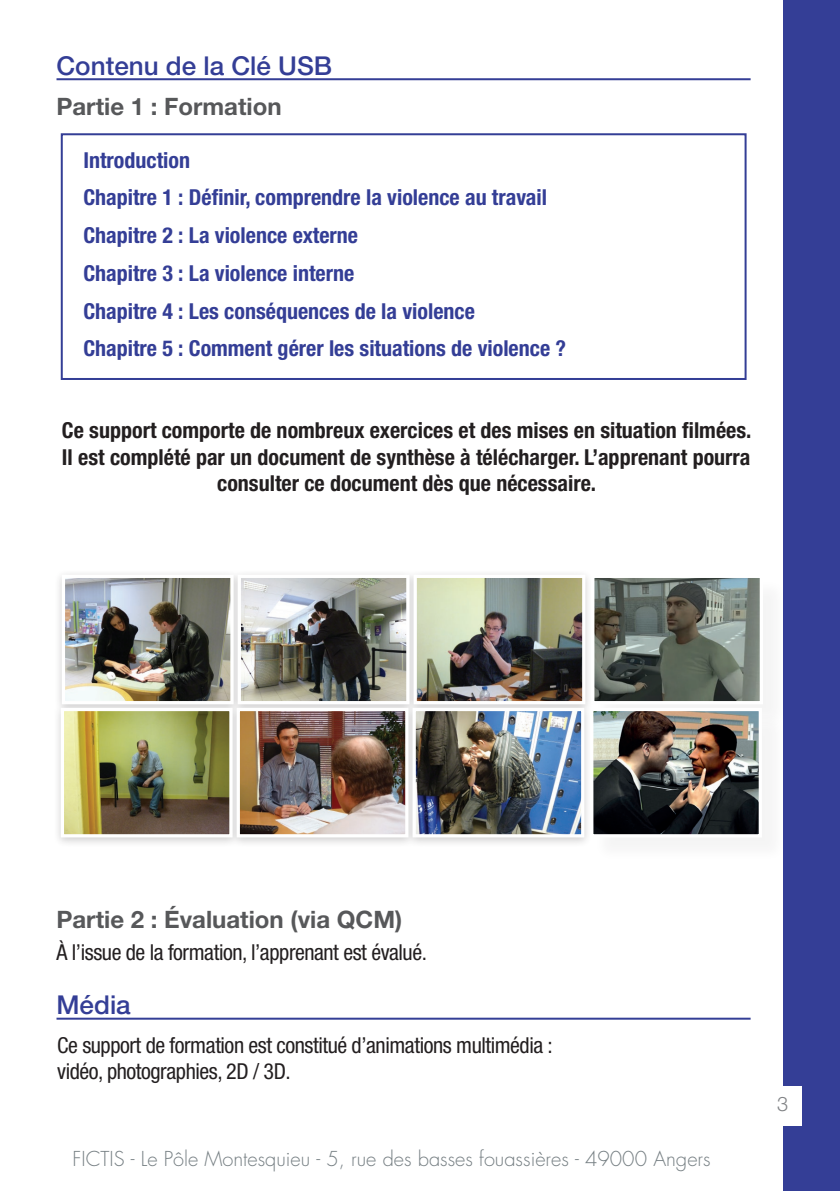
<style>
.page{position:relative;width:840px;height:1191px;background:#fff}
.page>*{position:absolute;margin:0;border:0;box-sizing:border-box;transform-origin:0 0}
.t1{font:500 26px "Helvetica Neue";color:#343e96}
.t2{font:700 24px "Helvetica Neue LT Std";color:#57585a}
.t3{font:700 condensed 22px/37.8px "Helvetica Neue";color:#343e96}
.t4{font:700 condensed 22px/26.4px "Helvetica Neue";color:#231f20;text-align:center}
.t5{font:condensed 22px/26.4px "Helvetica Neue";letter-spacing:-.02em;color:#231f20}
.t6{font:300 20px "Futura";color:#767f83}
.t7{font:300 20px "Helvetica Neue LT Std";color:#808285}
</style>
<div class="page">
<div style="left:782px;top:0;width:57px;height:1191px;background:#343e96"></div>
<div style="left:764px;top:1086px;width:37px;height:39px;background:#fff"></div>
<div style="left:61px;top:133px;width:685px;height:247px;background:#fff;border:2px solid #343e96"></div>
<hr style="left:56px;top:78px;width:694px;height:2px;background:#343e96">
<hr style="left:56px;top:1017px;width:694px;height:2px;background:#343e96">
<div style="left:53px;top:569px;width:540px;height:278px;background:#231f20;opacity:.22"></div>
<img style="left:417px;top:579px;width:164px;height:121px">
<div style="left:413px;top:575px;width:172px;height:129px;border:3px solid #fff"></div>
<img style="left:241px;top:579px;width:164px;height:121px">
<div style="left:237px;top:575px;width:172px;height:129px;border:3px solid #fff"></div>
<img style="left:66px;top:579px;width:163px;height:121px">
<div style="left:62px;top:575px;width:171px;height:129px;border:3px solid #fff"></div>
<img style="left:416px;top:712px;width:164px;height:121px">
<div style="left:412px;top:708px;width:172px;height:129px;border:3px solid #fff"></div>
<img style="left:240px;top:712px;width:164px;height:121px">
<div style="left:236px;top:708px;width:172px;height:129px;border:3px solid #fff"></div>
<img style="left:65px;top:712px;width:163px;height:121px">
<div style="left:61px;top:708px;width:171px;height:129px;border:3px solid #fff"></div>
<div style="left:594px;top:578px;width:193px;height:151px;background:#231f20;opacity:.05"></div>
<img style="left:595px;top:579px;width:163px;height:121px">
<div style="left:591px;top:575px;width:171px;height:129px;border:3px solid #fff"></div>
<div style="left:592px;top:711px;width:194px;height:151px;background:#f8f8f8"></div>
<img style="left:593px;top:712px;width:164px;height:121px">
<div style="left:589px;top:708px;width:172px;height:129px;border:3px solid #fff"></div>
<p class="t1" style="left:56px;top:50px;width:277px">Contenu de la Clé USB</p>
<p class="t2" style="left:56px;top:92px;width:226px">Partie 1 : Formation</p>
<p class="t3" style="left:83px;top:140px;width:484px">Introduction<br>Chapitre 1 : Définir, comprendre la violence au travail Chapitre 2 : La violence externe<br>Chapitre 3 : La violence interne<br>Chapitre 4 : Les conséquences de la violence<br>Chapitre 5 : Comment gérer les situations de violence ?</p>
<p class="t4" style="left:62px;top:417px;width:690px">Ce support comporte de nombreux exercices et des mises en situation filmées.<br>Il est complété par un document de synthèse à télécharger. L’apprenant pourra consulter ce document dès que nécessaire.</p>
<p class="t2" style="left:56px;top:905px;width:347px">Partie 2 : Évaluation (via QCM)</p>
<p class="t5" style="left:56px;top:938px;width:372px">À l’issue de la formation, l’apprenant est évalué.</p>
<p class="t1" style="left:56px;top:989px;width:76px">Média</p>
<p class="t5" style="left:57px;top:1032px;width:497px">Ce support de formation est constitué d’animations multimédia : vidéo, photographies, 2D / 3D.</p>
<p class="t6" style="left:73px;top:1145px;width:639px">FICTIS - Le Pôle Montesquieu - 5, rue des basses fouassières - 49000 Angers</p>
<p class="t7" style="left:776px;top:1091px;width:13px">3</p>
</div>
